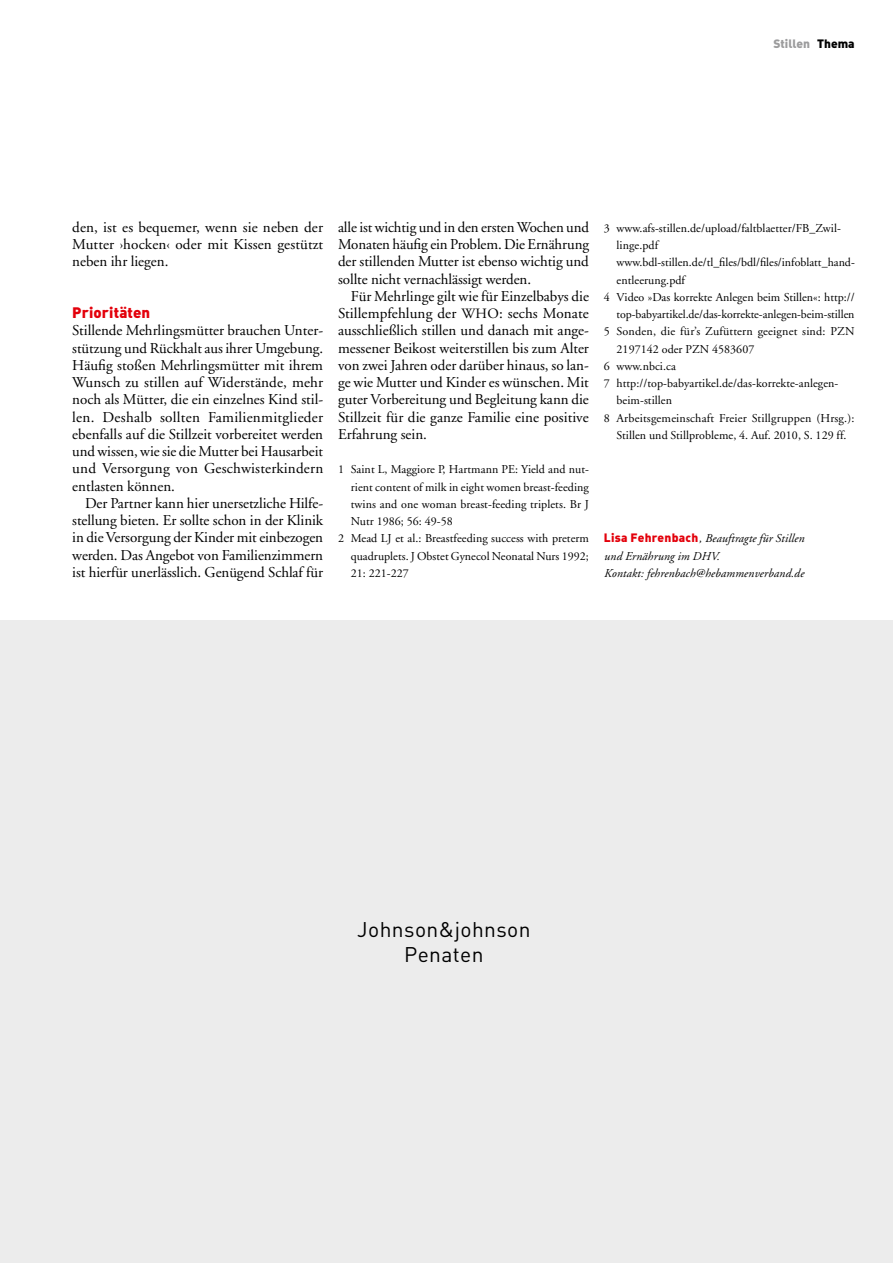
<style>
.page{position:relative;width:893px;height:1263px;background:#fff}
.page>*{position:absolute;margin:0;border:0;box-sizing:border-box;transform-origin:0 0}
.t1{font:21px/25.2px "DIN Regular Alternate";letter-spacing:.02em;color:#000;text-align:center}
.t2{font:15px/17.2px "Adobe Garamond";color:#000;text-align:justify}
.t3{font:15px "DIN Black Alternate";letter-spacing:.01em;color:#e3000b}
.t4{font:12px "Adobe Garamond";letter-spacing:.005em;color:#000}
.t5{font:italic 12px/17.2px "Adobe Garamond";letter-spacing:.01em;color:#000}
.t6{font:12px "DIN Black Alternate";color:#9c9c9d}
.s1{color:#000}
.s2{font-size:14.25px}
.s3{font-family:"DIN Black Alternate";font-style:normal;color:#e3000b}
</style>
<div class="page">
<div style="left:0;top:621px;width:893px;height:642px;background:#ececec"></div>
<p class="t6" style="left:773px;top:36px;width:83px">Stillen <span class="s1">Thema</span></p>
<p class="t2" style="left:72px;top:219px;width:252px">den, ist es bequemer, wenn sie neben der Mutter ›hocken‹ oder mit Kissen gestützt neben ihr liegen.</p>
<p class="t3" style="left:72px;top:303px;width:80px">Prioritäten</p>
<p class="t2" style="left:72px;top:322px;width:252px">Stillende Mehrlingsmütter brauchen Unter&shy;stützung und Rückhalt aus ihrer Umgebung.<br>Häufig stoßen Mehrlingsmütter mit ihrem Wunsch zu stillen auf Widerstände, mehr noch als Mütter, die ein einzelnes Kind stil&shy;len. Deshalb sollten Familienmitglieder ebenfalls auf die Stillzeit vorbereitet werden und wissen, wie sie die Mutter bei Hausarbeit und Versorgung von Geschwisterkindern entlasten können.</p>
<p class="t2" style="left:72px;top:495px;width:252px;text-indent:13px">Der Partner kann hier unersetzliche Hilfe&shy;stellung bieten. Er sollte schon in der Klinik in die Versorgung der Kinder mit einbezogen werden. Das Angebot von Familienzimmern ist hierfür unerlässlich. Genügend Schlaf für</p>
<p class="t2" style="left:338px;top:219px;width:253px">alle ist wichtig und in den ersten Wochen und Monaten häufig ein Problem. Die Ernährung der stillenden Mutter ist ebenso wichtig und sollte nicht vernachlässigt werden.</p>
<p class="t2" style="left:338px;top:288px;width:252px;text-indent:13px">Für Mehrlinge gilt wie für Einzelbabys die Stillempfehlung der <span class="s2">WHO</span>: sechs Monate ausschließlich stillen und danach mit ange&shy;messener Beikost weiterstillen bis zum Alter von zwei Jahren oder darüber hinaus, so lan&shy;ge wie Mutter und Kinder es wünschen. Mit guter Vorbereitung und Begleitung kann die Stillzeit für die ganze Familie eine positive Erfahrung sein.</p>
<p class="t4" style="left:338px;top:463px;width:252px">1 Saint L, Maggiore P, Hartmann PE: Yield and nut-</p>
<p class="t4" style="left:351px;top:480px;width:240px">rient content of milk in eight women breast-feeding</p>
<p class="t4" style="left:351px;top:498px;width:240px">twins and one woman breast-feeding triplets. Br J</p>
<p class="t4" style="left:351px;top:515px;width:103px">Nutr 1986; 56: 49-58</p>
<p class="t4" style="left:338px;top:532px;width:252px">2 Mead LJ et al.: Breastfeeding success with preterm</p>
<p class="t4" style="left:351px;top:549px;width:239px">quadruplets. J Obstet Gynecol Neonatal Nurs 1992;</p>
<p class="t4" style="left:351px;top:567px;width:60px">21: 221-227</p>
<p class="t4" style="left:604px;top:222px;width:238px">3 www.afs-stillen.de/upload/faltblaetter/FB_Zwil-</p>
<p class="t4" style="left:617px;top:239px;width:43px">linge.pdf</p>
<p class="t4" style="left:617px;top:256px;width:240px">www.bdl-stillen.de/tl_files/bdl/files/infoblatt_hand-</p>
<p class="t4" style="left:617px;top:273px;width:70px">entleerung.pdf</p>
<p class="t4" style="left:604px;top:291px;width:252px">4 Video »Das korrekte Anlegen beim Stillen«: http://</p>
<p class="t4" style="left:617px;top:308px;width:239px">top-babyartikel.de/das-korrekte-anlegen-beim-stillen</p>
<p class="t4" style="left:604px;top:325px;width:252px">5 Sonden, die für’s Zufüttern geeignet sind: PZN</p>
<p class="t4" style="left:617px;top:342px;width:139px">2197142 oder PZN 4583607</p>
<p class="t4" style="left:604px;top:360px;width:74px">6 www.nbci.ca</p>
<p class="t4" style="left:604px;top:377px;width:236px">7 http://top-babyartikel.de/das-korrekte-anlegen-</p>
<p class="t4" style="left:617px;top:394px;width:57px">beim-stillen</p>
<p class="t4" style="left:604px;top:411px;width:252px">8 Arbeitsgemeinschaft Freier Stillgruppen (Hrsg.):</p>
<p class="t4" style="left:617px;top:429px;width:231px">Stillen und Stillprobleme, 4. Auf. 2010, S. 129 ff.</p>
<p class="t5" style="left:604px;top:530px;width:202px"><span class="s3">Lisa Fehrenbach</span>, Beauftragte für Stillen und Ernährung im DHV.<br>Kontakt: fehrenbach@hebammenverband.de</p>
<h1 class="t1" style="left:357px;top:916px;width:175px">Johnson&amp;johnson<br>Penaten</h1>
</div>
